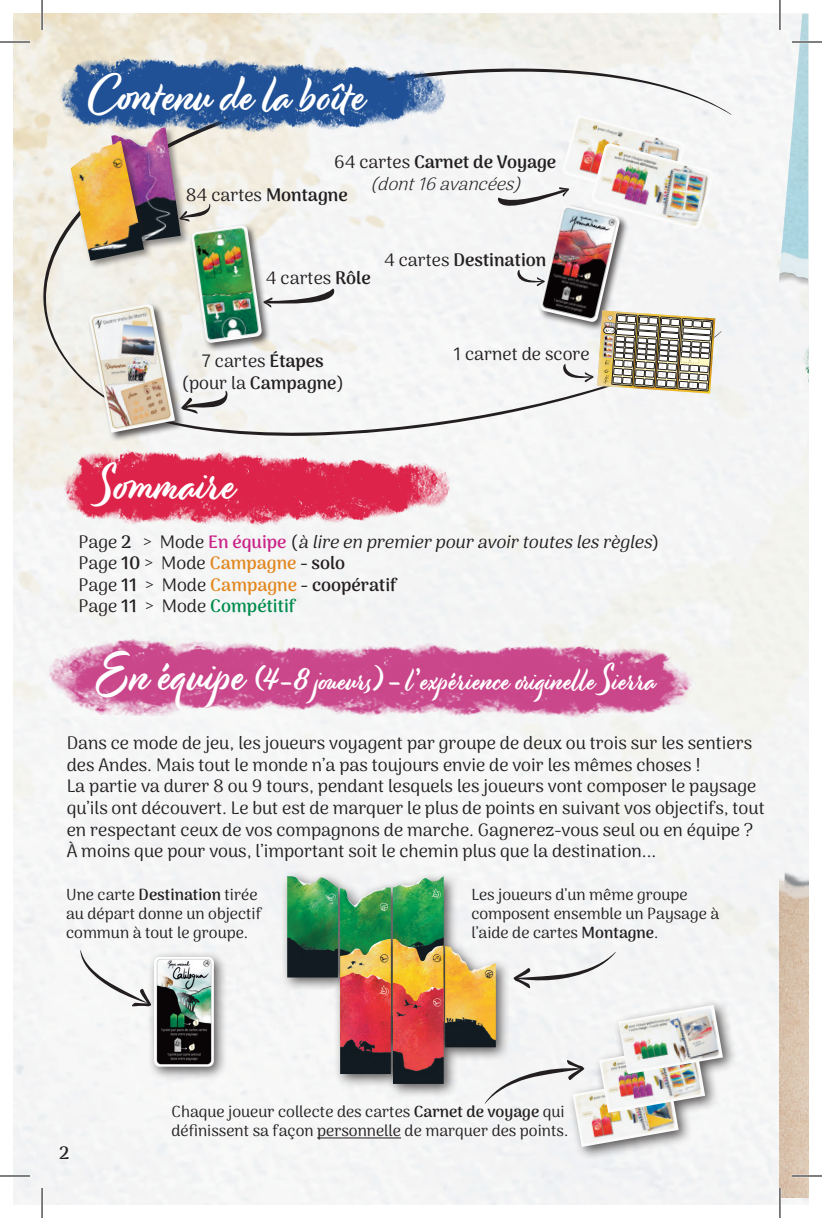
<style>
.page{position:relative;width:822px;height:1218px;background:#fff}
.page>*{position:absolute;margin:0;border:0;box-sizing:border-box;transform-origin:0 0}
.t1{font:48px "Modish";color:#fff}
.t2{font:30px "Modish";color:#fff}
.t3{font:18px/21.6px "Arima Koshi";color:#231f20}
.t4{font:italic 300 18px/21.6px "Arima Koshi";color:#231f20;text-align:center}
.t5{font:600 18px "Arima Koshi";color:#231f20}
.t6{font:700 18px "Arima Koshi";color:#231f20}
.t7{font:16px/19.2px "Arima Koshi";color:#231f20}
.s1{font-weight:400;font-style:normal}
.s2{font-weight:600;font-style:normal}
.s3{font-weight:600}
.s4{font-weight:400}
.s5{font-weight:700}
.s6{font-size:46px}
.s7{font-weight:700;color:#cb2287}
.s8{font-style:italic}
.s9{font-weight:700;color:#e2871e}
.s10{font-weight:700;color:#008b4c}
.s11{font-size:48px}
.s12{font-size:34px}
</style>
<div class="page">
<svg style="left:36px;top:47px;width:695px;height:396px;fill:#f4f4f5"></svg>
<img style="left:772px;top:14px;width:35px;height:343px">
<img style="left:779px;top:845px;width:28px;height:353px">
<div style="left:190px;top:224px;width:81px;height:129px;background:#231f20;opacity:.75"></div>
<img style="left:191px;top:225px;width:71px;height:118px">
<img style="left:55px;top:55px;width:391px;height:79px">
<img style="left:59px;top:447px;width:391px;height:80px">
<img style="left:796px;top:328px;width:11px;height:80px">
<img style="left:44px;top:634px;width:654px;height:91px">
<div style="left:88px;top:302px;width:97px;height:141px;background:#231f20;opacity:.75"></div>
<img style="left:89px;top:304px;width:86px;height:129px">
<div style="left:109px;top:126px;width:81px;height:127px;background:#231f20;opacity:.5"></div>
<img style="left:111px;top:127px;width:70px;height:116px">
<div style="left:69px;top:140px;width:84px;height:131px;background:#231f20;opacity:.5"></div>
<img style="left:71px;top:141px;width:73px;height:120px">
<div style="left:538px;top:204px;width:91px;height:128px;background:#231f20;opacity:.75"></div>
<img style="left:539px;top:206px;width:80px;height:116px">
<svg style="left:497px;top:187px;width:71px;height:24px"></svg>
<svg style="left:263px;top:288px;width:71px;height:19px"></svg>
<svg style="left:179px;top:204px;width:31px;height:18px"></svg>
<svg style="left:181px;top:391px;width:46px;height:23px"></svg>
<svg style="left:516px;top:270px;width:28px;height:16px"></svg>
<svg style="left:80px;top:950px;width:67px;height:57px"></svg>
<img style="left:561px;top:116px;width:124px;height:86px">
<img style="left:590px;top:143px;width:123px;height:87px">
<div style="left:147px;top:870px;width:590px;height:291px;background:#231f20;opacity:.75"></div>
<img style="left:340px;top:887px;width:51px;height:50px">
<img style="left:287px;top:876px;width:51px;height:101px">
<img style="left:392px;top:876px;width:52px;height:61px">
<div style="left:338px;top:937px;width:63px;height:113px;background:#231f20;opacity:.5"></div>
<img style="left:340px;top:939px;width:51px;height:101px">
<div style="left:391px;top:937px;width:62px;height:113px;background:#231f20;opacity:.5"></div>
<img style="left:445px;top:946px;width:50px;height:101px">
<img style="left:393px;top:983px;width:50px;height:101px">
<img style="left:340px;top:973px;width:50px;height:101px">
<img style="left:572px;top:1077px;width:106px;height:70px">
<img style="left:598px;top:1043px;width:106px;height:70px">
<img style="left:154px;top:957px;width:60px;height:110px">
<img style="left:618px;top:1005px;width:104px;height:69px">
<svg style="left:484px;top:1060px;width:100px;height:43px"></svg>
<hr style="left:791px;top:41px;width:30px;height:2px;background:#fff">
<hr style="left:791px;top:1175px;width:30px;height:2px;background:#fff">
<hr style="left:778px;top:0;width:2px;height:30px;background:#fff">
<hr style="left:0;top:42px;width:30px;height:1px;background:#000">
<hr style="left:791px;top:42px;width:30px;height:1px;background:#000">
<hr style="left:0;top:1176px;width:30px;height:1px;background:#000">
<hr style="left:791px;top:1176px;width:30px;height:1px;background:#000">
<hr style="left:42px;top:0;width:1px;height:30px;background:#000">
<hr style="left:42px;top:1188px;width:1px;height:30px;background:#000">
<hr style="left:779px;top:0;width:1px;height:30px;background:#000">
<hr style="left:779px;top:1188px;width:1px;height:30px;background:#000">
<img style="left:561px;top:310px;width:153px;height:84px">
<h1 class="t1" style="left:88px;top:64px;width:280px">Contenu de la boîte</h1>
<p class="t4" style="left:334px;top:151px;width:223px"><span class="s1">64 cartes</span> <span class="s2">Carnet de Voyage </span>(dont16avancées)</p>
<p class="t3" style="left:186px;top:184px;width:163px">84 cartes <span class="s3">Montagne</span></p>
<p class="t3" style="left:266px;top:267px;width:106px">4 cartes <span class="s3">Rôle</span></p>
<p class="t5" style="left:384px;top:249px;width:164px"><span class="s4">4 cartes</span> Destination</p>
<p class="t3" style="left:181px;top:350px;width:164px;text-align:center">7 cartes <span class="s3">Étapes </span>(pour la <span class="s5">Campagne</span>)</p>
<p class="t3" style="left:453px;top:343px;width:137px">1 carnet de score</p>
<h1 class="t1" style="left:99px;top:453px;width:138px"><span class="s6">S</span>ommaire</h1>
<p class="t3" style="left:78px;top:531px;width:582px">P a g e <span class="s5">2</span> &gt; M o d e <span class="s7">E n é q u i p e</span> ( <span class="s8">à lireen premierpouravoirtouteslesrègles</span>)<br>Page <span class="s5">10</span> &gt; Mode <span class="s9">Campagne</span> <span class="s5">- solo<br></span>Page <span class="s5">11</span> &gt; Mode <span class="s9">Campagne</span> <span class="s5">- coopératif<br></span>Page <span class="s5">11</span> &gt; Mode <span class="s10">Compétitif</span></p>
<h2 class="t2" style="left:96px;top:661px;width:562px"><span class="s11">En équipe</span> (4-8 joueurs) - l’expérience originelle <span class="s12">S</span>ierra</h2>
<p class="t3" style="left:67px;top:732px;width:699px">Dans ce mode de jeu, les joueurs voyagent par groupe de deux ou trois sur les sentiers des Andes. Mais tout le monde n’a pas toujours envie de voir les mêmes choses !<br>La partie va durer 8 ou 9 tours, pendant lesquels les joueurs vont composer le paysage qu’ils ont découvert. Le but est de marquer le plus de points en suivant vos objectifs, tout en respectant ceux de vos compagnons de marche. Gagnerez-vous seul ou en équipe ?<br>À moins que pour vous, l’important soit le chemin plus que la destination...</p>
<p class="t7" style="left:66px;top:885px;width:197px">Une carte <span class="s5">Destination</span> tirée au départ donne un objectif commun à tout le groupe.</p>
<p class="t7" style="left:471px;top:885px;width:249px">Les joueurs d’un même groupe composent ensemble un Paysage à l’aide de cartes <span class="s5">Montagne</span>.</p>
<p class="t6" style="left:59px;top:1142px;width:11px">2</p>
<p class="t7" style="left:171px;top:1102px;width:398px">Chaque joueur collecte des cartes <span class="s5">Carnet de voyage</span> qui définissent sa façon personnelle de marquer des points.</p>
</div>
